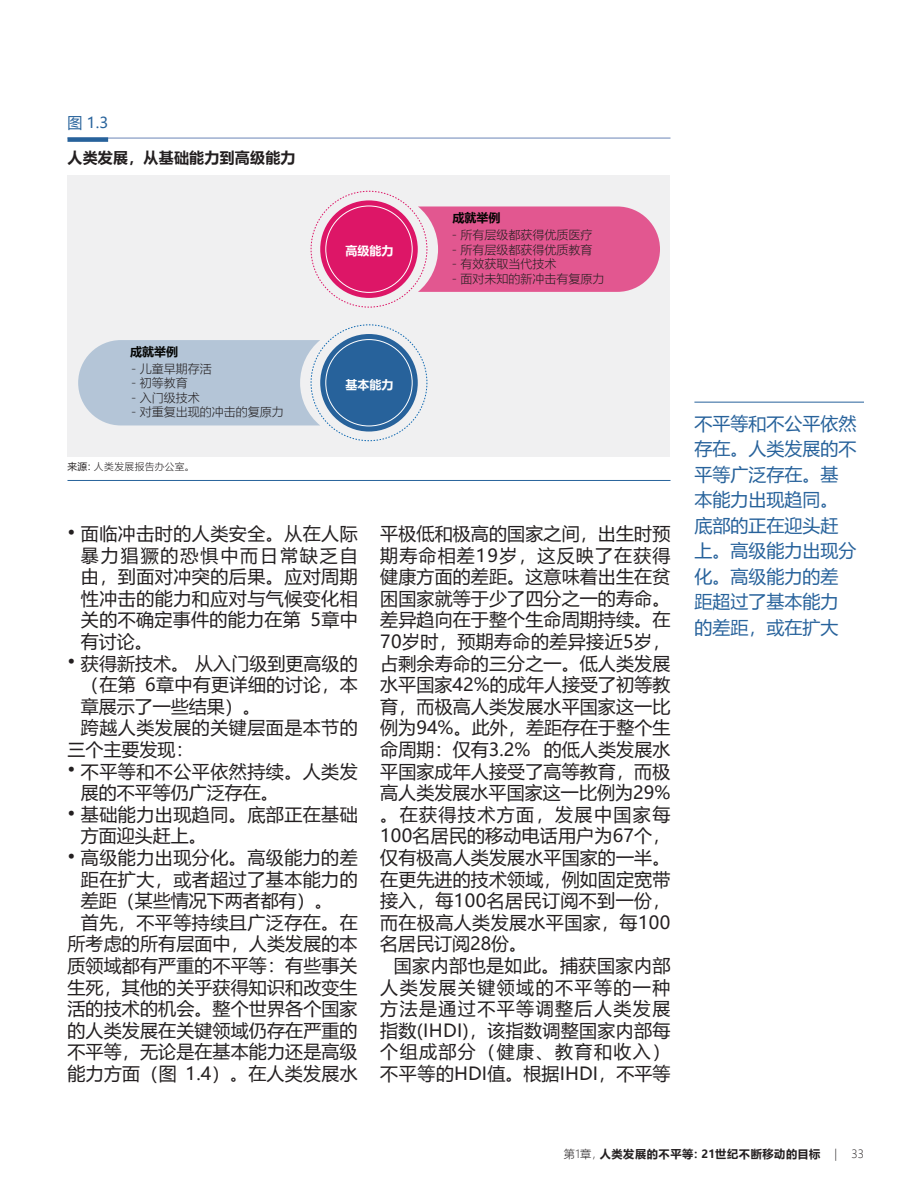
<style>
.page{position:relative;width:918px;height:1188px;background:#fff}
.page>*{position:absolute;margin:0;border:0;box-sizing:border-box;transform-origin:0 0}
.t1{font:18px/21.6px "Microsoft Ya Hei";letter-spacing:.02em;color:#231f20;text-align:justify}
.t2{font:18px/25.5px "Microsoft Ya Hei";color:#27629b}
.t3{font:18px "Microsoft Ya Hei";color:#231f20}
.t4{font:700 15px "Microsoft Ya Hei";letter-spacing:.015em;color:#231f20}
.t5{font:15px "Microsoft Ya Hei";color:#27629b}
.t6{font:12px "Microsoft Ya Hei UI Light";color:#231f20}
.t7{font:700 12px "Microsoft Ya Hei UI";color:#fff}
.t8{font:700 12px "Microsoft Ya Hei UI";color:#040503}
.t9{font:700 11.25px "Microsoft Ya Hei";letter-spacing:.045em;color:#231f20}
.t10{font:300 11.25px "Microsoft Ya Hei";color:#231f20}
.t11{font:300 9.75px "Microsoft Ya Hei";letter-spacing:.04em;color:#231f20}
.s1{font-weight:400}
.s2{font-weight:300}
</style>
<div class="page">
<hr style="left:694px;top:402px;width:170px;height:1px;background:#27629b">
<hr style="left:68px;top:137px;width:602px;height:2px;background:#9daecf">
<div style="left:68px;top:137px;width:40px;height:5px;background:#27629b"></div>
<hr style="left:68px;top:480px;width:602px;height:1px;background:#27629b">
<div style="left:68px;top:176px;width:602px;height:281px;background:#f0f0f1"></div>
<div style="left:320px;top:200px;width:98px;height:98px;background:#dd1667;border-radius:50%"></div>
<svg style="left:418px;top:206px;width:242px;height:86px;background:#e36699"></svg>
<svg style="left:78px;top:340px;width:242px;height:85px;background:#b9c8d9"></svg>
<div style="left:320px;top:334px;width:98px;height:98px;background:#27629b;border-radius:50%"></div>
<p class="t5" style="left:68px;top:113px;width:42px">图 1.3</p>
<p class="t4" style="left:68px;top:147px;width:230px">人类发展，从基础能力到高级能力</p>
<p class="t7" style="left:345px;top:242px;width:49px">高级能力</p>
<p class="t8" style="left:452px;top:209px;width:49px">成就举例</p>
<p class="t6" style="left:452px;top:227px;width:142px">- 所有层级都获得优质医疗</p>
<p class="t6" style="left:452px;top:241px;width:142px">- 所有层级都获得优质教育</p>
<p class="t6" style="left:452px;top:256px;width:106px">- 有效获取当代技术</p>
<p class="t6" style="left:452px;top:270px;width:154px">- 面对未知的新冲击有复原力</p>
<p class="t8" style="left:130px;top:343px;width:49px">成就举例</p>
<p class="t6" style="left:131px;top:361px;width:82px">- 儿童早期存活</p>
<p class="t6" style="left:131px;top:375px;width:58px">- 初等教育</p>
<p class="t6" style="left:131px;top:389px;width:70px">- 入门级技术</p>
<p class="t6" style="left:131px;top:404px;width:154px">- 对重复出现的冲击的复原力</p>
<p class="t11" style="left:68px;top:460px;width:129px"><span class="s1">来源：</span>人类发展报告办公室。</p>
<p class="t7" style="left:345px;top:376px;width:49px">基本能力</p>
<p class="t1" style="left:81px;top:522px;width:278px;text-indent:-14px">• 面临冲击时的人类安全。从在人际暴力猖獗的恐惧中而日常缺乏自由，到面对冲突的后果。应对周期性冲击的能力和应对与气候变化相关的不确定事件的能力在第 5章中有讨论。</p>
<p class="t1" style="left:67px;top:652px;width:292px">• 获得新技术。 从入门级到更高级的</p>
<p class="t1" style="left:81px;top:673px;width:278px">（在第 6章中有更详细的讨论，本</p>
<p class="t3" style="left:81px;top:694px;width:181px">章展示了一些结果）。</p>
<p class="t1" style="left:81px;top:717px;width:278px">跨越人类发展的关键层面是本节的</p>
<p class="t1" style="left:67px;top:738px;width:127px">三个主要发现：</p>
<p class="t1" style="left:81px;top:760px;width:278px;text-indent:-14px">• 不平等和不公平依然持续。人类发展的不平等仍广泛存在。</p>
<p class="t1" style="left:81px;top:803px;width:278px;text-indent:-14px">• 基础能力出现趋同。底部正在基础方面迎头赶上。</p>
<p class="t1" style="left:67px;top:846px;width:292px">• 高级能力出现分化。高级能力的差</p>
<p class="t1" style="left:81px;top:868px;width:278px">距在扩大，或者超过了基本能力的</p>
<p class="t3" style="left:81px;top:889px;width:253px">差距（某些情况下两者都有）。</p>
<p class="t1" style="left:81px;top:911px;width:278px">首先，不平等持续且广泛存在。在</p>
<p class="t1" style="left:67px;top:933px;width:292px">所考虑的所有层面中，人类发展的本</p>
<p class="t1" style="left:67px;top:954px;width:292px">质领域都有严重的不平等：有些事关</p>
<p class="t1" style="left:67px;top:976px;width:292px">生死，其他的关乎获得知识和改变生</p>
<p class="t1" style="left:67px;top:997px;width:292px">活的技术的机会。整个世界各个国家</p>
<p class="t1" style="left:67px;top:1019px;width:292px">的人类发展在关键领域仍存在严重的</p>
<p class="t1" style="left:67px;top:1041px;width:292px">不平等，无论是在基本能力还是高级</p>
<p class="t1" style="left:67px;top:1062px;width:292px">能力方面（图 1.4）。在人类发展水</p>
<p class="t1" style="left:380px;top:522px;width:292px">平极低和极高的国家之间，出生时预期寿命相差19岁，这反映了在获得健康方面的差距。这意味着出生在贫困国家就等于少了四分之一的寿命。差异趋向在于整个生命周期持续。在70岁时，预期寿命的差异接近5岁，占剩余寿命的三分之一。低人类发展水平国家42%的成年人接受了初等教育，而极高人类发展水平国家这一比例为94%。此外，差距存在于整个生命周期：仅有3.2% 的低人类发展水平国家成年人接受了高等教育，而极高人类发展水平国家这一比例为29%。在获得技术方面，发展中国家每100名居民的移动电话用户为67个，仅有极高人类发展水平国家的一半。在更先进的技术领域，例如固定宽带接入，每100名居民订阅不到一份，而在极高人类发展水平国家，每100名居民订阅28份。</p>
<p class="t1" style="left:380px;top:954px;width:292px;text-indent:14px">国家内部也是如此。捕获国家内部人类发展关键领域的不平等的一种方法是通过不平等调整后人类发展指数(IHDI)，该指数调整国家内部每个组成部分（健康、教育和收入）不平等的HDI值。根据IHDI，不平等</p>
<p class="t2" style="left:694px;top:410px;width:163px">不平等和不公平依然存在。人类发展的不平等广泛存在。基本能力出现趋同。底部的正在迎头赶上。高级能力出现分化。高级能力的差距超过了基本能力的差距，或在扩大</p>
<p class="t9" style="left:564px;top:1146px;width:258px"><span class="s2">第1章，</span>人类发展的不平等：21世纪不断移动的目标</p>
<p class="t10" style="left:834px;top:1146px;width:4px">|</p>
<p class="t10" style="left:851px;top:1146px;width:14px">33</p>
</div>
